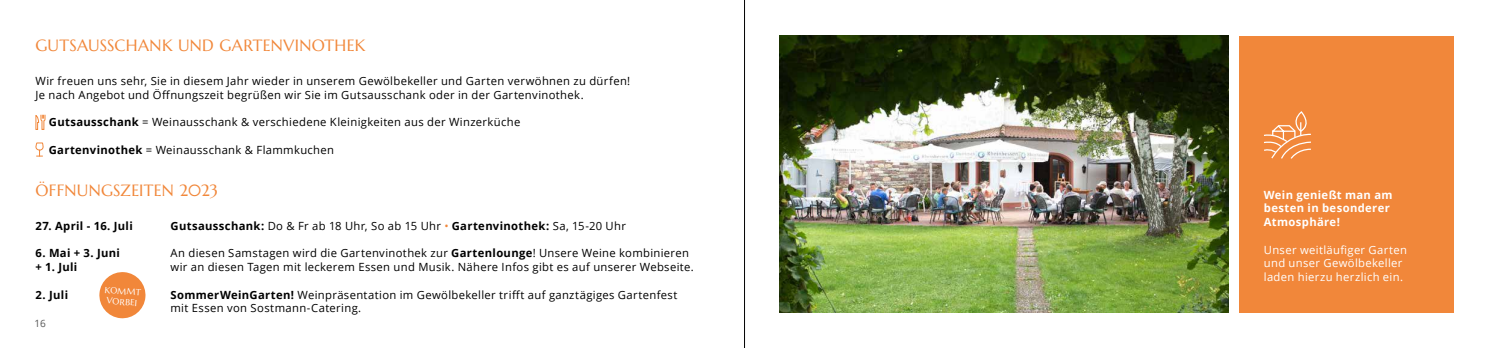
<style>
.page{position:relative;width:1489px;height:348px;background:#fff}
.page>*{position:absolute;margin:0;border:0;box-sizing:border-box;transform-origin:0 0}
.t1{font:16.25px "Marcellus";letter-spacing:.02em;color:#f1873a}
.t2{font:11.25px/13.8px "Open Sans";letter-spacing:.03em;color:#000}
.t3{font:11.25px/13.8px "Open Sans";letter-spacing:.03em;color:#fff}
.t4{font:700 11.25px/13.8px "Open Sans";letter-spacing:.03em;color:#fff}
.t5{font:700 11.25px "Open Sans";letter-spacing:.025em;color:#000}
.t6{font:10px "Open Sans";color:#565656}
.t7{font:8.75px/10.6px "Marcellus";color:#fff;text-align:center}
.s1{font-weight:700}
.s2{color:#f1873a}
</style>
<div class="page">
<svg style="left:35px;top:114px;width:11px;height:16px"></svg>
<svg style="left:35px;top:143px;width:9px;height:14px"></svg>
<img style="left:780px;top:35px;width:448px;height:277px">
<div style="left:1239px;top:36px;width:214px;height:276px;background:#f1873a"></div>
<svg style="left:1264px;top:112px;width:47px;height:47px"></svg>
<svg style="left:99px;top:272px;width:47px;height:47px"></svg>
<hr style="left:744px;top:0;width:1px;height:347px;background:#000">
<h1 class="t1" style="left:35px;top:35px;width:331px">GUTSAUSSCHANK UND GARTENVINOTHEK</h1>
<p class="t2" style="left:35px;top:74px;width:596px">Wir freuen uns sehr, Sie in diesem Jahr wieder in unserem Gewölbekeller und Garten verwöhnen zu dürfen!<br>Je nach Angebot und Öffnungszeit begrüßen wir Sie im Gutsausschank oder in der Gartenvinothek.</p>
<p class="t2" style="left:49px;top:115px;width:473px"><span class="s1">Gutsausschank</span> = Weinausschank &amp; verschiedene Kleinigkeiten aus der Winzerküche</p>
<p class="t2" style="left:49px;top:142px;width:287px"><span class="s1">Gartenvinothek</span> = Weinausschank &amp; Flammkuchen</p>
<h1 class="t1" style="left:35px;top:180px;width:184px">ÖFFNUNGSZEITEN 2023</h1>
<p class="t5" style="left:35px;top:217px;width:99px">27. April - 16. Juli</p>
<p class="t2" style="left:170px;top:218px;width:457px"><span class="s1">Gutsausschank:</span> Do &amp; Fr ab 18 Uhr, So ab 15 Uhr <span class="s2">•</span> <span class="s1">Gartenvinothek:</span> Sa, 15-20 Uhr</p>
<p class="t5" style="left:35px;top:245px;width:86px">6. Mai + 3. Juni</p>
<p class="t2" style="left:170px;top:246px;width:525px">An diesen Samstagen wird die Gartenvinothek zur <span class="s1">Gartenlounge</span>! Unsere Weine kombinieren wir an diesen Tagen mit leckerem Essen und Musik. Nähere Infos gibt es auf unserer Webseite.</p>
<p class="t5" style="left:35px;top:286px;width:34px">2. Juli</p>
<p class="t2" style="left:170px;top:287px;width:508px"><span class="s1">SommerWeinGarten!</span> Weinpräsentation im Gewölbekeller trifft auf ganztägiges Gartenfest mit Essen von Sostmann-Catering.</p>
<p class="t5" style="left:35px;top:258px;width:43px">+ 1. Juli</p>
<p class="t7" style="left:105px;top:284px;width:38px;rotate:5deg">KOMMT<br>VORBEI</p>
<p class="t6" style="left:35px;top:316px;width:13px">16</p>
<p class="t4" style="left:1263px;top:187px;width:130px">Wein genießt man am besten in besonderer<br>Atmosphäre!</p>
<p class="t3" style="left:1263px;top:242px;width:145px">Unser weitläufiger Garten und unser Gewölbekeller laden hierzu herzlich ein.</p>
</div>
